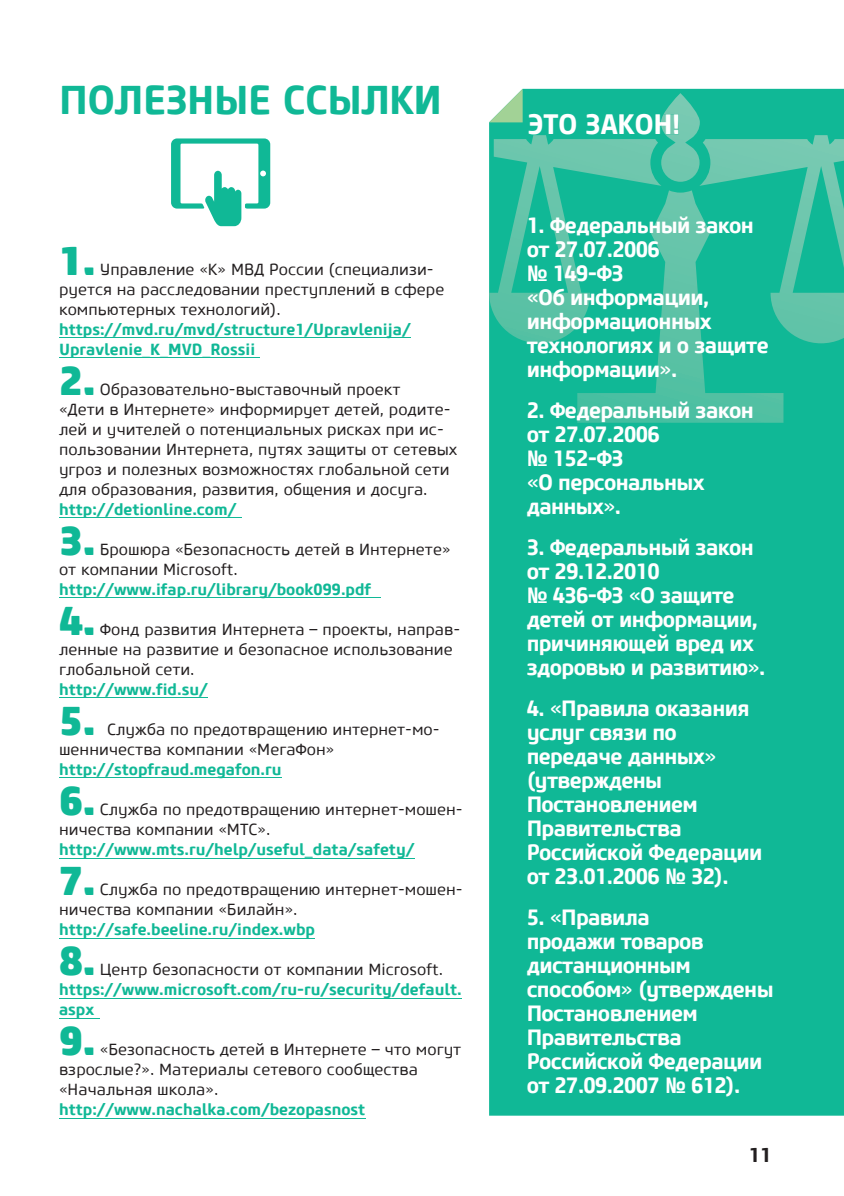
<style>
.page{position:relative;width:844px;height:1196px;background:#fff}
.page>*{position:absolute;margin:0;border:0;box-sizing:border-box;transform-origin:0 0}
.t1{font:800 40px "Core Sans M85";color:#10b896}
.t2{font:700 40px "Core Sans MSC65";letter-spacing:-.01em;color:#10b896}
.t3{font:700 28px "Core Sans MSC65";letter-spacing:-.01em;color:#fff}
.t4{font:700 22px/24px "Core Sans M65";letter-spacing:-.03em;color:#fff}
.t5{font:700 20px "Core Sans M65";color:#231f20}
.t6{font:16px/20px "Core Sans M45";color:#231f20}
.t7{font:700 16px/20px "Core Sans M65";color:#10b896}
</style>
<div class="page">
<hr style="left:59px;top:337px;width:351px;height:1px;background:#10b896">
<hr style="left:59px;top:357px;width:201px;height:1px;background:#10b896">
<hr style="left:59px;top:517px;width:182px;height:1px;background:#10b896">
<hr style="left:59px;top:597px;width:322px;height:1px;background:#10b896">
<hr style="left:59px;top:697px;width:149px;height:1px;background:#10b896">
<hr style="left:59px;top:777px;width:222px;height:1px;background:#10b896">
<hr style="left:59px;top:857px;width:355px;height:1px;background:#10b896">
<hr style="left:59px;top:937px;width:256px;height:1px;background:#10b896">
<hr style="left:59px;top:997px;width:403px;height:1px;background:#10b896">
<hr style="left:59px;top:1017px;width:40px;height:1px;background:#10b896">
<hr style="left:59px;top:1117px;width:306px;height:1px;background:#10b896">
<div style="left:489px;top:343px;width:355px;height:772px;background:#10b896"></div>
<svg style="left:171px;top:138px;width:99px;height:88px"></svg>
<svg style="left:577px;top:343px;width:206px;height:79px;background:#2fbb9c"></svg>
<svg style="left:489px;top:89px;width:355px;height:254px;background:#31bd9e"></svg>
<h1 class="t2" style="left:59px;top:80px;width:384px">ПОЛЕЗНЫЕ ССЫЛКИ</h1>
<h1 class="t1" style="left:59px;top:243px;width:37px">1.</h1>
<p class="t6" style="left:59px;top:260px;width:387px;text-indent:41px">Управление «К» МВД России (специализи&shy;руется на расследовании преступлений в сфере компьютерных технологий).</p>
<p class="t7" style="left:59px;top:320px;width:353px">https://mvd.ru/mvd/structure1/Upravlenija/<br>Upravlenie_K_MVD_Rossii</p>
<h1 class="t1" style="left:59px;top:363px;width:37px">2.</h1>
<p class="t6" style="left:59px;top:380px;width:400px;text-indent:41px">Образовательно-выставочный проект<br>«Дети в Интернете» информирует детей, родите&shy;лей и учителей о потенциальных рисках при ис&shy;пользовании Интернета, путях защиты от сетевых угроз и полезных возможностях глобальной сети для образования, развития, общения и досуга.</p>
<p class="t7" style="left:59px;top:500px;width:179px">http://detionline.com/</p>
<h1 class="t1" style="left:59px;top:523px;width:37px">3.</h1>
<p class="t6" style="left:59px;top:540px;width:393px;text-indent:41px">Брошюра «Безопасность детей в Интернете» от компании Microsoft.</p>
<p class="t7" style="left:59px;top:580px;width:314px">http://www.ifap.ru/library/book099.pdf</p>
<h1 class="t1" style="left:59px;top:603px;width:37px">4.</h1>
<p class="t6" style="left:59px;top:620px;width:403px;text-indent:41px">Фонд развития Интернета – проекты, направ&shy;ленные на развитие и безопасное использование глобальной сети.</p>
<p class="t7" style="left:59px;top:680px;width:150px">http://www.fid.su/</p>
<h1 class="t1" style="left:59px;top:703px;width:37px">5.</h1>
<p class="t6" style="left:59px;top:720px;width:382px;text-indent:48px">Служба по предотвращению интернет-мо&shy;шенничества компании «МегаФон»</p>
<p class="t7" style="left:59px;top:760px;width:224px">http://stopfraud.megafon.ru</p>
<h1 class="t1" style="left:59px;top:783px;width:37px">6.</h1>
<p class="t6" style="left:59px;top:800px;width:405px;text-indent:41px">Служба по предотвращению интернет-мошен&shy;ничества компании «МТС».</p>
<p class="t7" style="left:59px;top:840px;width:357px">http://www.mts.ru/help/useful_data/safety/</p>
<h1 class="t1" style="left:59px;top:863px;width:37px">7.</h1>
<p class="t6" style="left:59px;top:880px;width:405px;text-indent:41px">Служба по предотвращению интернет-мошен&shy;ничества компании «Билайн».</p>
<p class="t7" style="left:59px;top:920px;width:257px">http://safe.beeline.ru/index.wbp</p>
<h1 class="t1" style="left:59px;top:943px;width:37px">8.</h1>
<p class="t6" style="left:100px;top:960px;width:345px">Центр безопасности от компании Microsoft.</p>
<p class="t7" style="left:59px;top:980px;width:404px">https://www.microsoft.com/ru-ru/security/default. aspx</p>
<h1 class="t1" style="left:59px;top:1023px;width:37px">9.</h1>
<p class="t6" style="left:59px;top:1040px;width:404px;text-indent:41px">«Безопасность детей в Интернете – что могут взрослые?». Материалы сетевого сообщества «Начальная школа».</p>
<p class="t7" style="left:59px;top:1100px;width:308px">http://www.nachalka.com/bezopasnost</p>
<h2 class="t3" style="left:528px;top:110px;width:154px">ЭТО ЗАКОН!</h2>
<h3 class="t4" style="left:526px;top:214px;width:243px">1. Федеральный закон от 27.07.2006<br>№ 149-ФЗ<br>«Об информации, информационных технологиях и о защите информации».</h3>
<h3 class="t4" style="left:526px;top:399px;width:229px">2. Федеральный закон от 27.07.2006<br>№ 152-ФЗ<br>«О персональных данных».</h3>
<h3 class="t4" style="left:526px;top:536px;width:240px">3. Федеральный закон от 29.12.2010<br>№ 436-ФЗ «О защите детей от информации, причиняющей вред их здоровью и развитию».</h3>
<h3 class="t4" style="left:526px;top:697px;width:237px">4. «Правила оказания услуг связи по передаче данных» (утверждены<br>Постановлением<br>Правительства<br>Российской Федерации от 23.01.2006 № 32).</h3>
<h3 class="t4" style="left:526px;top:906px;width:248px">5. «Правила<br>продажи товаров дистанционным способом» (утверждены<br>Постановлением<br>Правительства<br>Российской Федерации от 27.09.2007 № 612).</h3>
<p class="t5" style="left:749px;top:1146px;width:24px">11</p>
</div>
